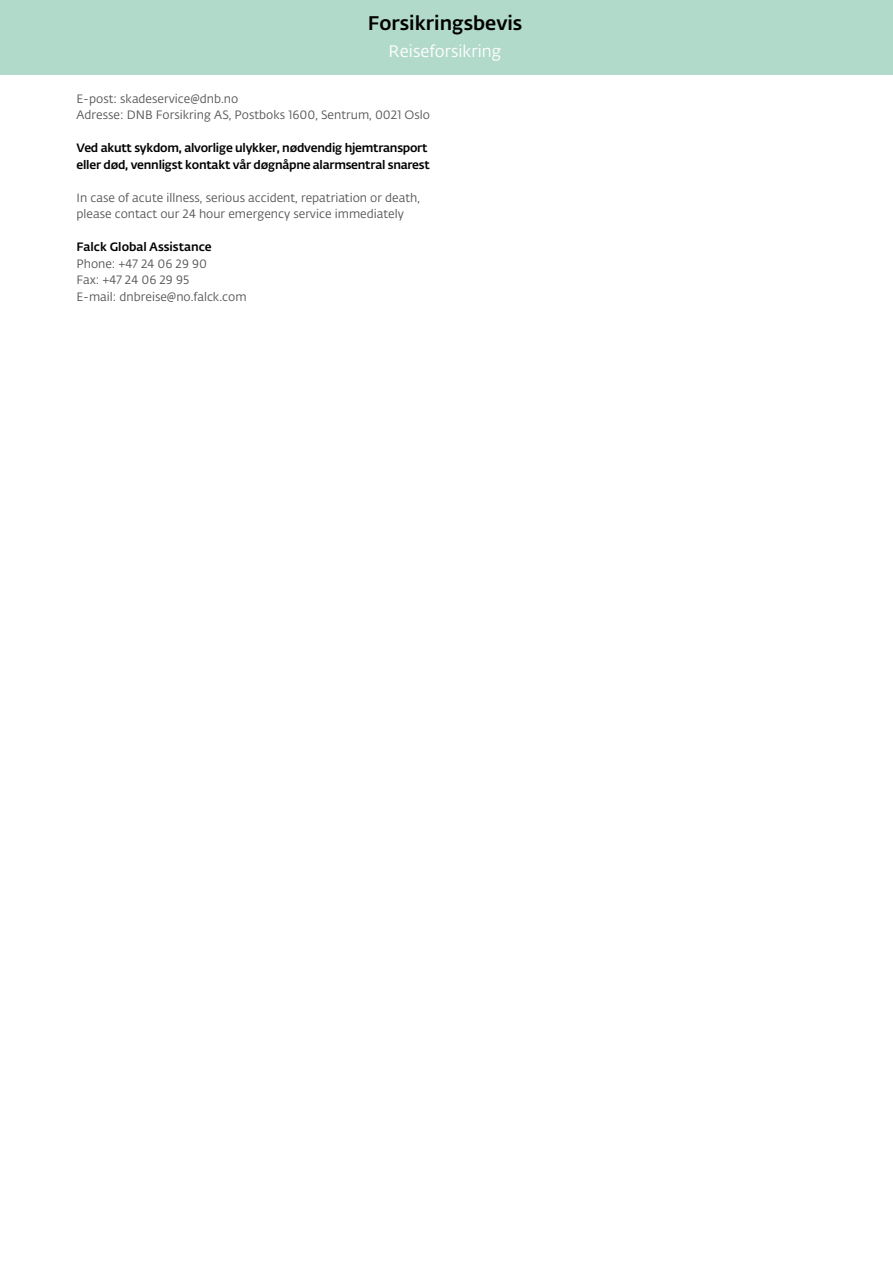
<style>
.page{position:relative;width:893px;height:1263px;background:#fff}
.page>*{position:absolute;margin:0;border:0;box-sizing:border-box;transform-origin:0 0}
.t1{font:500 19.5px "Fedra Sans Alt Pro";color:#000}
.t2{font:16.5px "Fedra Sans Alt Pro";color:#fff}
.t3{font:12px/16.5px "Fedra Sans Alt Pro";color:#575756}
.t4{font:500 12px/16.5px "Fedra Sans Alt Pro";letter-spacing:-.02em;color:#000}
.t5{font:500 12px "Fedra Sans Alt Pro";color:#000}
</style>
<div class="page">
<div style="left:0;top:0;width:893px;height:75px;background:#b1dacb"></div>
<h1 class="t1" style="left:368px;top:9px;width:156px">Forsikringsbevis</h1>
<h2 class="t2" style="left:389px;top:40px;width:114px">Reiseforsikring</h2>
<p class="t3" style="left:77px;top:90px;width:355px">E-post: skadeservice@dnb.no<br>Adresse: DNB Forsikring AS, Postboks 1600, Sentrum, 0021 Oslo</p>
<p class="t4" style="left:77px;top:139px;width:355px">Ved akutt sykdom, alvorlige ulykker, nødvendig hjemtransport eller død, vennligst kontakt vår døgnåpne alarmsentral snarest</p>
<p class="t3" style="left:77px;top:189px;width:345px">In case of acute illness, serious accident, repatriation or death, please contact our 24 hour emergency service immediately</p>
<p class="t5" style="left:77px;top:238px;width:137px">Falck Global Assistance</p>
<p class="t3" style="left:77px;top:255px;width:172px">Phone: +47 24 06 29 90<br>Fax: +47 24 06 29 95<br>E-mail: dnbreise@no.falck.com</p>
</div>
